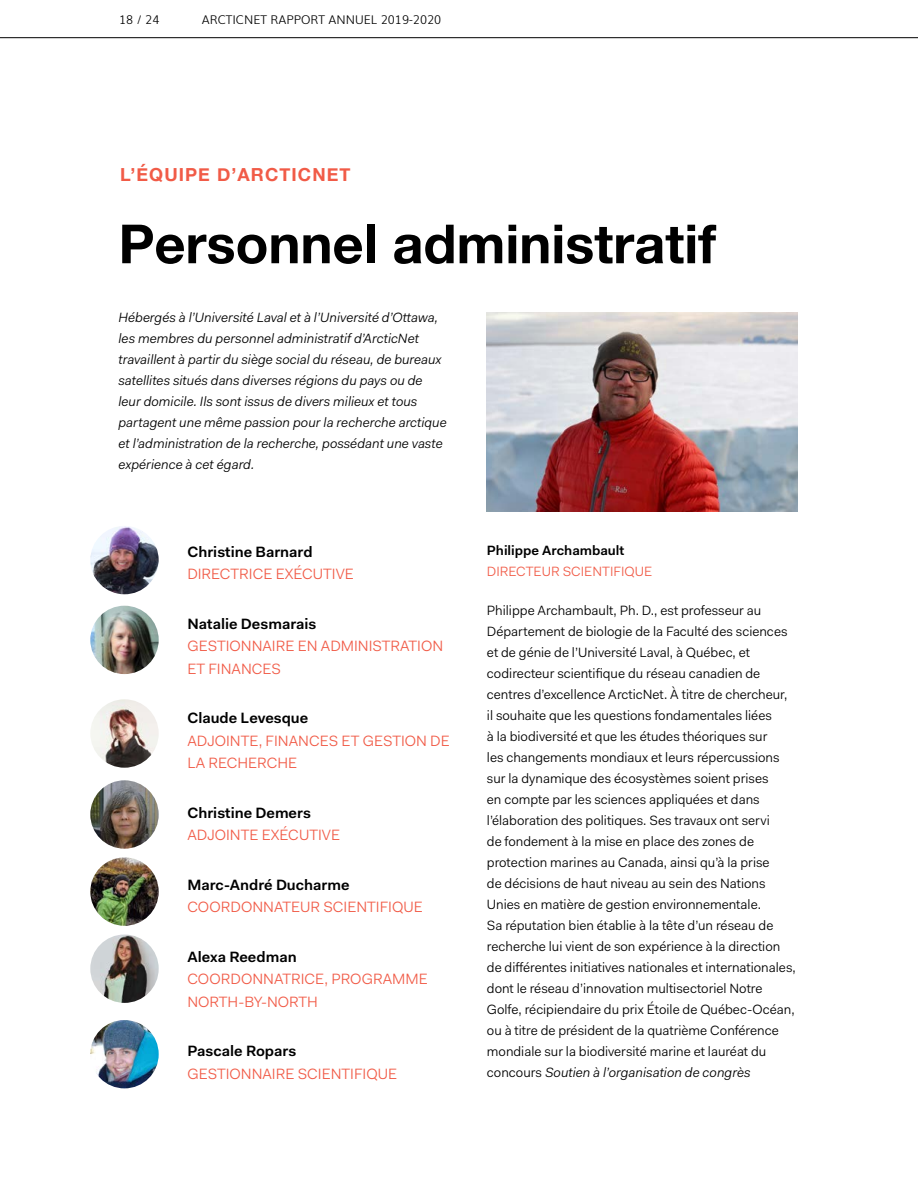
<style>
.page{position:relative;width:918px;height:1188px;background:#fff}
.page>*{position:absolute;margin:0;border:0;box-sizing:border-box;transform-origin:0 0}
.t1{font:700 54px "Helvetica Neue";color:#000}
.t2{font:700 18px "Helvetica Neue";letter-spacing:.06em;color:#f15b47}
.t3{font:15px/22.5px "Fakt Pro Blond";color:#f15b47}
.t4{font:600 15px "Fakt Pro";color:#000}
.t5{font:13.5px/21px "Fakt Pro Blond";color:#000}
.t6{font:italic 13.5px/21px "Fakt Pro Blond";color:#000}
.t7{font:13.5px "Fakt Pro Blond";color:#f15b47}
.t8{font:600 13.5px "Fakt Pro";color:#000}
.t9{font:300 12px "Muli";color:#000}
.s1{font-style:italic}
</style>
<div class="page">
<hr style="left:0;top:37px;width:918px;height:1px;background:#000">
<img style="left:90px;top:526px;width:69px;height:68px;border-radius:34px">
<img style="left:90px;top:606px;width:69px;height:68px;border-radius:34px">
<img style="left:90px;top:699px;width:69px;height:69px;border-radius:34px">
<img style="left:90px;top:780px;width:69px;height:69px;border-radius:34px">
<img style="left:90px;top:857px;width:69px;height:69px;border-radius:34px">
<img style="left:90px;top:1020px;width:69px;height:68px;border-radius:34px">
<img style="left:90px;top:934px;width:69px;height:69px;border-radius:34px">
<img style="left:487px;top:312px;width:310px;height:200px">
<p class="t9" style="left:119px;top:10px;width:42px">18 / 24</p>
<p class="t9" style="left:202px;top:10px;width:241px">ARCTICNET RAPPORT ANNUEL 2019-2020</p>
<h2 class="t2" style="left:120px;top:161px;width:232px">L’ÉQUIPE D’ARCTICNET</h2>
<h1 class="t1" style="left:118px;top:202px;width:599px">Personnel administratif</h1>
<p class="t6" style="left:118px;top:307px;width:330px">Hébergés à l’Université Laval et à l’Université d’Ottawa, les membres du personnel administratif d’ArcticNet travaillent à partir du siège social du réseau, de bureaux satellites situés dans diverses régions du pays ou de leur domicile. Ils sont issus de divers milieux et tous partagent une même passion pour la recherche arctique et l’administration de la recherche, possédant une vaste expérience à cet égard.</p>
<p class="t4" style="left:187px;top:541px;width:127px">Christine Barnard</p>
<p class="t3" style="left:187px;top:563px;width:168px">DIRECTRICE EXÉCUTIVE</p>
<p class="t4" style="left:187px;top:613px;width:131px">Natalie Desmarais</p>
<p class="t3" style="left:187px;top:635px;width:257px">GESTIONNAIRE EN ADMINISTRATION<br>ET FINANCES</p>
<p class="t4" style="left:187px;top:708px;width:123px">Claude Levesque</p>
<p class="t3" style="left:187px;top:729px;width:264px">ADJOINTE, FINANCES ET GESTION DE<br>LA RECHERCHE</p>
<p class="t4" style="left:187px;top:802px;width:125px">Christine Demers</p>
<p class="t3" style="left:187px;top:824px;width:154px">ADJOINTE EXÉCUTIVE</p>
<p class="t4" style="left:187px;top:874px;width:164px">Marc-André Ducharme</p>
<p class="t3" style="left:187px;top:896px;width:237px">COORDONNATEUR SCIENTIFIQUE</p>
<p class="t4" style="left:187px;top:946px;width:111px">Alexa Reedman</p>
<p class="t3" style="left:187px;top:968px;width:242px">COORDONNATRICE, PROGRAMME<br>NORTH-BY-NORTH</p>
<p class="t4" style="left:187px;top:1041px;width:110px">Pascale Ropars</p>
<p class="t3" style="left:187px;top:1062px;width:211px">GESTIONNAIRE SCIENTIFIQUE</p>
<p class="t8" style="left:487px;top:541px;width:139px">Philippe Archambault</p>
<p class="t7" style="left:487px;top:562px;width:167px">DIRECTEUR SCIENTIFIQUE</p>
<p class="t5" style="left:487px;top:600px;width:310px">Philippe Archambault, Ph. D., est professeur au Département de biologie de la Faculté des sciences et de génie de l’Université Laval, à Québec, et codirecteur scientifique du réseau canadien de centres d’excellence ArcticNet. À titre de chercheur, il souhaite que les questions fondamentales liées<br>à la biodiversité et que les études théoriques sur<br>les changements mondiaux et leurs répercussions sur la dynamique des écosystèmes soient prises<br>en compte par les sciences appliquées et dans l’élaboration des politiques. Ses travaux ont servi<br>de fondement à la mise en place des zones de protection marines au Canada, ainsi qu’à la prise<br>de décisions de haut niveau au sein des Nations Unies en matière de gestion environnementale.<br>Sa réputation bien établie à la tête d’un réseau de recherche lui vient de son expérience à la direction de différentes initiatives nationales et internationales, dont le réseau d’innovation multisectoriel Notre Golfe, récipiendaire du prix Étoile de Québec-Océan, ou à titre de président de la quatrième Conférence mondiale sur la biodiversité marine et lauréat du concours <span class="s1">Soutien à l’organisation de congrès</span></p>
</div>
